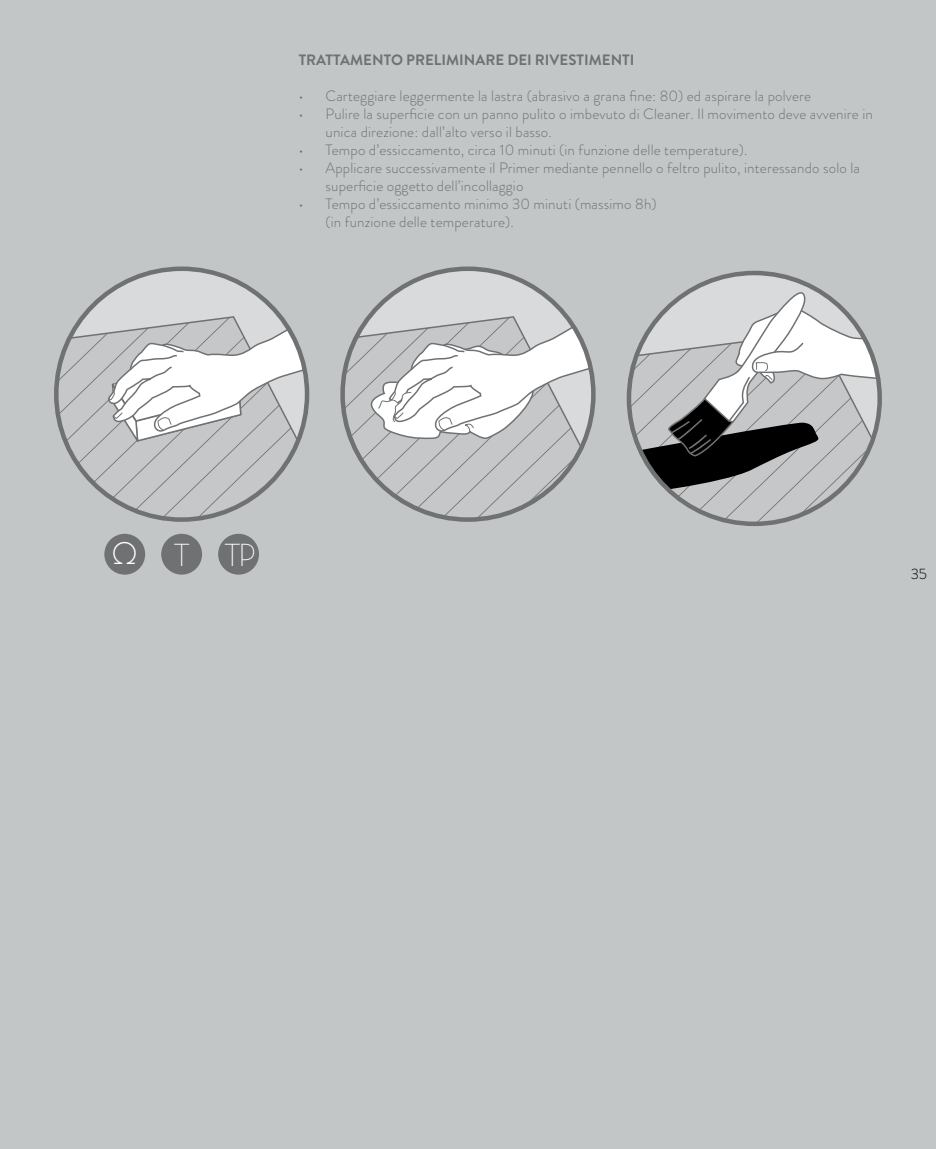
<style>
.page{position:relative;width:936px;height:1149px;background:#fff}
.page>*{position:absolute;margin:0;border:0;box-sizing:border-box;transform-origin:0 0}
.t1{font:300 32.7px "Neutra Disp";color:#fff}
.t2{font:300 15px/18px "Brandon Grotesque";letter-spacing:.01em;color:#707172}
.t3{font:700 15px "Brandon Grotesque";color:#707172}
.t4{font:300 15px "Brandon Grotesque";color:#000}
.s1{font-family:"Brandon Grotesque";font-size:31.2px}
</style>
<div class="page">
<div style="left:0;top:0;width:935px;height:1148px;background:#c3c6c6"></div>
<svg style="left:631px;top:286px;width:248px;height:237px"></svg>
<div style="left:56px;top:269px;width:251px;height:250px;background:#d9dadb;border-radius:50%"></div>
<svg style="left:56px;top:312px;width:251px;height:207px"></svg>
<div style="left:342px;top:269px;width:251px;height:250px;background:#d9dadb;border-radius:50%"></div>
<svg style="left:343px;top:312px;width:250px;height:207px"></svg>
<div style="left:161px;top:533px;width:41px;height:41px;background:#707172;border-radius:50%"></div>
<div style="left:104px;top:533px;width:41px;height:41px;background:#707172;border-radius:50%"></div>
<div style="left:218px;top:533px;width:41px;height:41px;background:#707172;border-radius:50%"></div>
<p class="t3" style="left:298px;top:49px;width:337px">TRATTAMENTO PRELIMINARE DEI RIVESTIMENTI</p>
<p class="t2" style="left:298px;top:86px;width:514px">• Carteggiare leggermente la lastra (abrasivo a grana fine: 80) ed aspirare la polvere</p>
<p class="t2" style="left:325px;top:104px;width:549px;text-indent:-27px">• Pulire la superficie con un panno pulito o imbevuto di Cleaner. Il movimento deve avvenire in unica direzione: dall’alto verso il basso.</p>
<p class="t2" style="left:298px;top:140px;width:450px">• Tempo d’essiccamento, circa 10 minuti (in funzione delle temperature).</p>
<p class="t2" style="left:325px;top:158px;width:536px;text-indent:-27px">• Applicare successivamente il Primer mediante pennello o feltro pulito, interessando solo la superficie oggetto dell’incollaggio</p>
<p class="t2" style="left:325px;top:194px;width:332px;text-indent:-27px">• Tempo d’essiccamento minimo 30 minuti (massimo 8h) (in funzione delle temperature).</p>
<h1 class="t1" style="left:113px;top:536px;width:145px"><span class="s1">Ω</span>TTP</h1>
<p class="t4" style="left:910px;top:563px;width:18px">35</p>
</div>
